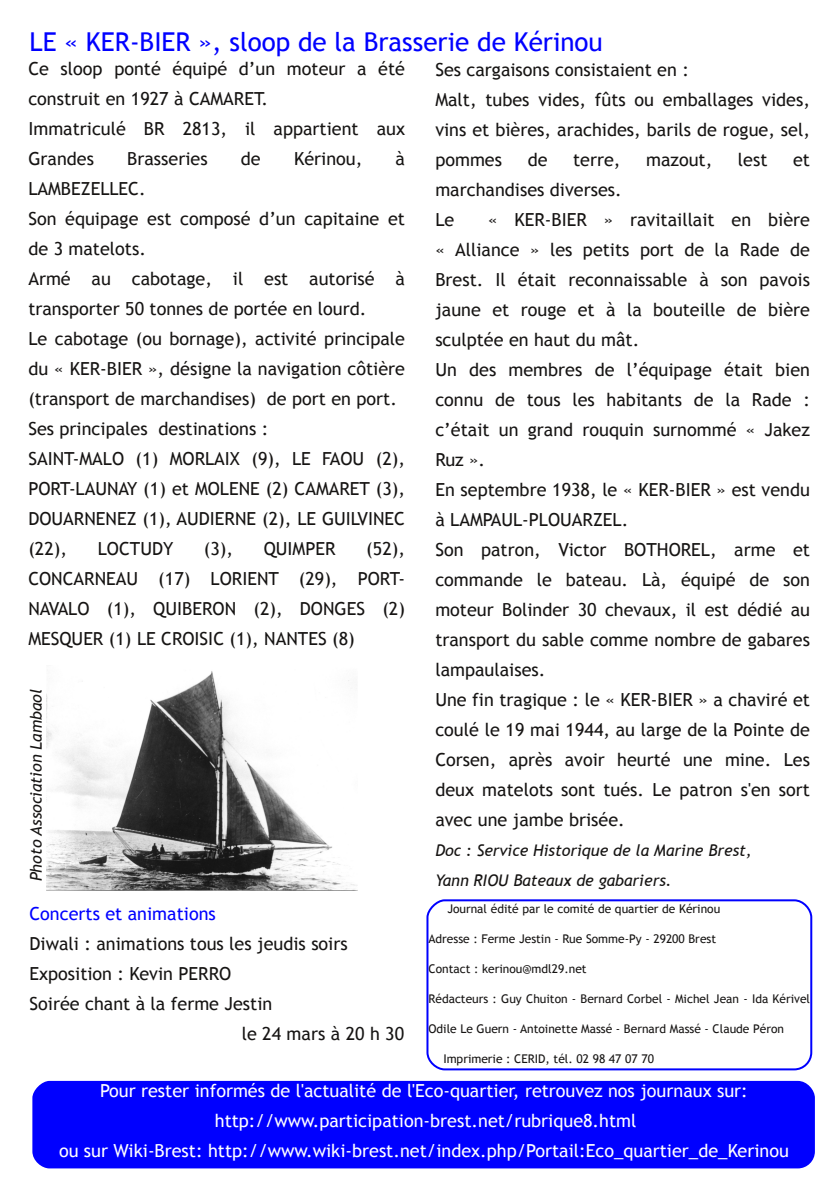
<style>
.page{position:relative;width:840px;height:1191px;background:#fff}
.page>*{position:absolute;margin:0;border:0;box-sizing:border-box;transform-origin:0 0}
.t1{font:26px "Trebuchet MS";color:#00f}
.t2{font:18px/30px "Trebuchet MS";color:#161413}
.t3{font:18px/30px "Trebuchet MS";color:#fff;text-align:center}
.t4{font:18px "Trebuchet MS";color:#00f}
.t5{font:italic 16px/30px "Trebuchet MS";color:#161413}
.t6{font:12px "Trebuchet MS";color:#161413}
</style>
<div class="page">
<div style="left:426px;top:899px;width:385px;height:171px;border:2px solid #00f;border-radius:17px"></div>
<div style="left:32px;top:1080px;width:782px;height:88px;background:#00f;border-radius:17px"></div>
<img style="left:46px;top:671px;width:311px;height:219px">
<h1 class="t1" style="left:30px;top:27px;width:574px">LE « KER‐BIER », sloop de la Brasserie de Kérinou</h1>
<p class="t2" style="left:28px;top:54px;width:378px">Ce sloop ponté équipé d’un moteur a été construit en 1927 à CAMARET.<br>Immatriculé BR 2813, il appartient aux<br>Grandes</p>
<p class="t2" style="left:435px;top:54px;width:376px">Ses cargaisons consistaient en :<br>Malt, tubes vides, fûts ou emballages vides, vins et bières, arachides, barils de rogue, sel, pommes</p>
<p class="t2" style="left:127px;top:144px;width:82px">Brasseries</p>
<p class="t2" style="left:241px;top:144px;width:21px">de</p>
<p class="t2" style="left:294px;top:144px;width:70px">Kérinou,</p>
<p class="t2" style="left:395px;top:144px;width:11px">à</p>
<p class="t2" style="left:28px;top:174px;width:378px">LAMBEZELLEC.<br>Son équipage est composé d’un capitaine et de 3 matelots.<br>Armé au cabotage, il est autorisé à transporter 50 tonnes de portée en lourd.<br>Le cabotage (ou bornage), activité principale du « KER‐BIER », désigne la navigation côtière (transport de marchandises) de port en port.<br>Ses principales destinations :<br>SAINT‐MALO (1) MORLAIX (9), LE FAOU (2), PORT‐LAUNAY (1) et MOLENE (2) CAMARET (3), DOUARNENEZ (1), AUDIERNE (2), LE GUILVINEC (22),</p>
<p class="t2" style="left:527px;top:144px;width:21px">de</p>
<p class="t2" style="left:572px;top:144px;width:49px">terre,</p>
<p class="t2" style="left:645px;top:144px;width:68px">mazout,</p>
<p class="t2" style="left:737px;top:144px;width:31px">lest</p>
<p class="t2" style="left:792px;top:144px;width:18px">et</p>
<p class="t2" style="left:435px;top:174px;width:188px">marchandises diverses.<br>Le</p>
<p class="t2" style="left:435px;top:204px;width:376px;text-indent:53px">« KER‐BIER » ravitaillait en bière « Alliance » les petits port de la Rade de Brest. Il était reconnaissable à son pavois jaune et rouge et à la bouteille de bière sculptée en haut du mât.<br>Un des membres de l’équipage était bien connu de tous les habitants de la Rade : c’était un grand rouquin surnommé « Jakez Ruz ».<br>En septembre 1938, le « KER‐BIER » est vendu à LAMPAUL‐PLOUARZEL.<br>Son patron, Victor BOTHOREL, arme et commande le bateau. Là, équipé de son moteur Bolinder 30 chevaux, il est dédié au transport du sable comme nombre de gabares lampaulaises.<br>Une fin tragique : le « KER‐BIER » a chaviré et coulé le 19 mai 1944, au large de la Pointe de Corsen, après avoir heurté une mine. Les deux matelots sont tués. Le patron s'en sort avec une jambe brisée.</p>
<p class="t5" style="left:435px;top:835px;width:318px">Doc : Service Historique de la Marine Brest,<br>Yann RIOU Bateaux de gabariers.</p>
<p class="t6" style="left:447px;top:901px;width:274px">Journal édité par le comité de quartier de Kérinou</p>
<p class="t6" style="left:428px;top:931px;width:289px">Adresse : Ferme Jestin ‐ Rue Somme‐Py ‐ 29200 Brest</p>
<p class="t6" style="left:428px;top:961px;width:160px">Contact : kerinou@mdl29.net</p>
<p class="t6" style="left:428px;top:991px;width:383px">Rédacteurs : Guy Chuiton ‐ Bernard Corbel ‐ Michel Jean ‐ Ida Kérivel</p>
<p class="t6" style="left:428px;top:1021px;width:357px">Odile Le Guern ‐ Antoinette Massé ‐ Bernard Massé ‐ Claude Péron</p>
<p class="t6" style="left:443px;top:1051px;width:212px">Imprimerie : CERID, tél. 02 98 47 07 70</p>
<p class="t3" style="left:59px;top:1076px;width:731px">Pour rester informés de l'actualité de l'Eco‐quartier, retrouvez nos journaux sur: http://www.participation‐brest.net/rubrique8.html<br>ou sur Wiki‐Brest: http://www.wiki‐brest.net/index.php/Portail:Eco_quartier_de_Kerinou</p>
<p class="t2" style="left:28px;top:534px;width:378px;text-align:justify;text-indent:338px">(52), CONCARNEAU (17) LORIENT (29), PORT‐ NAVALO (1), QUIBERON (2), DONGES (2)<br>MESQUER (1) LE CROISIC (1), NANTES (8)</p>
<p class="t2" style="left:98px;top:534px;width:77px">LOCTUDY</p>
<p class="t2" style="left:204px;top:534px;width:31px">(3),</p>
<p class="t2" style="left:263px;top:534px;width:73px">QUIMPER</p>
<p class="t5" style="left:21px;top:881px;width:194px;rotate:-90deg">Photo Association Lambaol</p>
<p class="t4" style="left:30px;top:903px;width:188px">Concerts et animations</p>
<p class="t2" style="left:30px;top:929px;width:319px">Diwali : animations tous les jeudis soirs</p>
<p class="t2" style="left:30px;top:959px;width:203px">Exposition : Kevin PERRO</p>
<p class="t2" style="left:30px;top:989px;width:244px">Soirée chant à la ferme Jestin</p>
<p class="t2" style="left:241px;top:1019px;width:164px">le 24 mars à 20 h 30</p>
</div>
